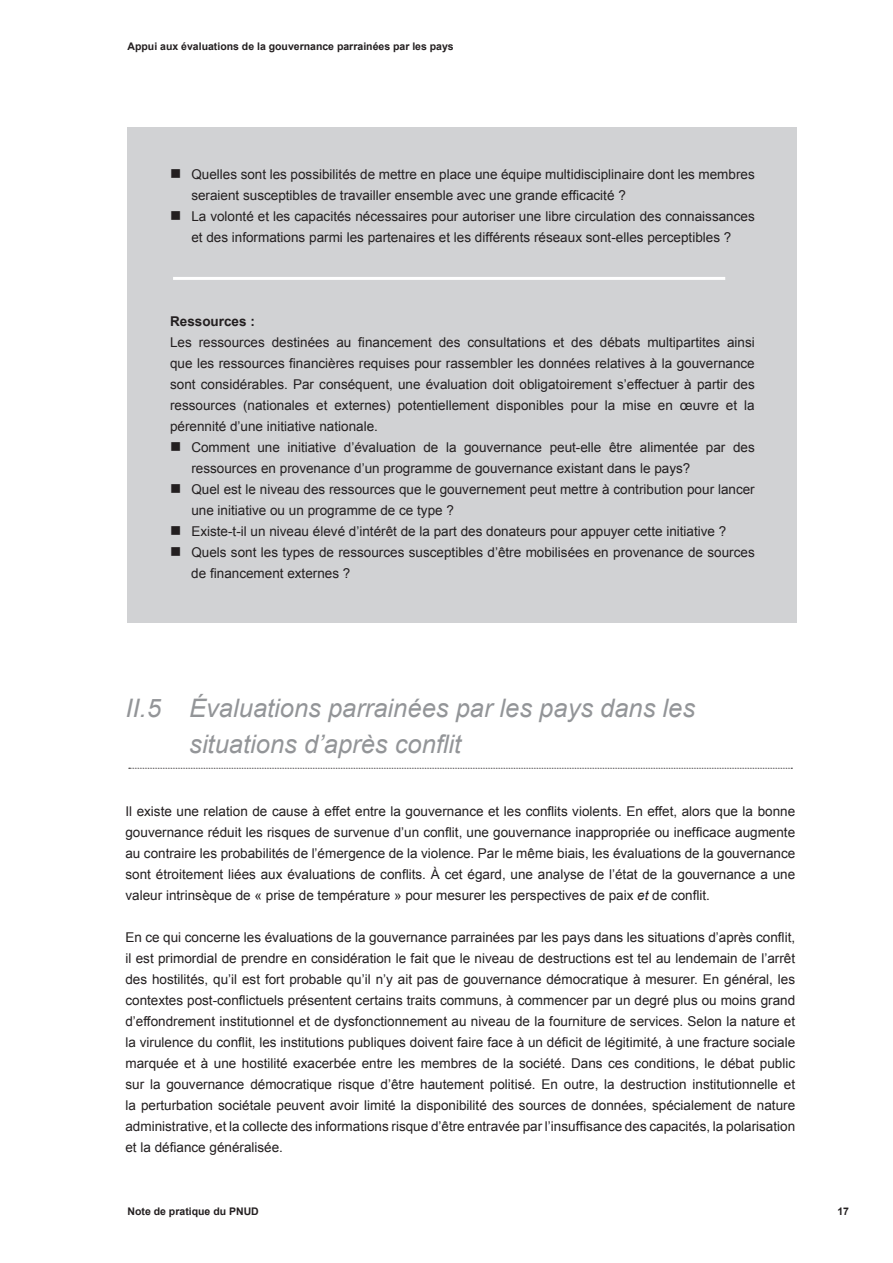
<style>
.page{position:relative;width:893px;height:1263px;background:#fff}
.page>*{position:absolute;margin:0;border:0;box-sizing:border-box;transform-origin:0 0}
.t1{font:italic 25.5px/36px "Arial";color:#939598}
.t2{font:13.5px/21px "Arial";color:#231f20}
.t3{font:700 13.5px "Arial";color:#231f20}
.t4{font:700 10.5px "Arial";color:#231f20}
.s1{font-style:italic}
</style>
<div class="page">
<div style="left:128px;top:128px;width:669px;height:495px;background:#d1d2d4"></div>
<hr style="left:173px;top:277px;width:552px;height:3px;background:#fff">
<svg style="left:129px;top:768px;width:663px;height:1px"></svg>
<p class="t4" style="left:128px;top:41px;width:328px">Appui aux évaluations de la gouvernance parrainées par les pays</p>
<p class="t2" style="left:191px;top:164px;width:565px;text-indent:-21px">■ Quelles sont les possibilités de mettre en place une équipe multidisciplinaire dont les membres seraient susceptibles de travailler ensemble avec une grande efficacité ?</p>
<p class="t2" style="left:170px;top:206px;width:586px;text-align:center">■ La volonté et les capacités nécessaires pour autoriser une libre circulation des connaissances et des informations parmi les partenaires et les différents réseaux sont-elles perceptibles ?</p>
<p class="t3" style="left:170px;top:314px;width:86px">Ressources :</p>
<p class="t2" style="left:170px;top:332px;width:586px;text-align:justify">Les ressources destinées au financement des consultations et des débats multipartites ainsi que les ressources financières requises pour rassembler les données relatives à la gouvernance sont considérables. Par conséquent, une évaluation doit obligatoirement s’effectuer à partir des ressources (nationales et externes) potentiellement disponibles pour la mise en œuvre et la pérennité d’une initiative nationale.</p>
<p class="t2" style="left:191px;top:437px;width:565px;text-indent:-21px">■ Comment une initiative d’évaluation de la gouvernance peut-elle être alimentée par des ressources en provenance d’un programme de gouvernance existant dans le pays?</p>
<p class="t2" style="left:191px;top:479px;width:565px;text-indent:-21px">■ Quel est le niveau des ressources que le gouvernement peut mettre à contribution pour lancer une initiative ou un programme de ce type ?</p>
<p class="t2" style="left:170px;top:521px;width:558px">■ Existe-t-il un niveau élevé d’intérêt de la part des donateurs pour appuyer cette initiative ?</p>
<p class="t2" style="left:191px;top:542px;width:565px;text-indent:-21px">■ Quels sont les types de ressources susceptibles d’être mobilisées en provenance de sources de financement externes ?</p>
<h1 class="t1" style="left:189px;top:690px;width:507px;text-indent:-64px">II.5 Évaluations parrainées par les pays dans les situations d’après conflit</h1>
<p class="t2" style="left:125px;top:801px;width:671px;text-align:justify">Il existe une relation de cause à effet entre la gouvernance et les conflits violents. En effet, alors que la bonne gouvernance réduit les risques de survenue d’un conflit, une gouvernance inappropriée ou inefficace augmente au contraire les probabilités de l’émergence de la violence. Par le même biais, les évaluations de la gouvernance sont étroitement liées aux évaluations de conflits. À cet égard, une analyse de l’état de la gouvernance a une valeur intrinsèque de « prise de température » pour mesurer les perspectives de paix <span class="s1">et</span> de conflit.</p>
<p class="t2" style="left:125px;top:927px;width:671px;text-align:justify">En ce qui concerne les évaluations de la gouvernance parrainées par les pays dans les situations d’après conflit, il est primordial de prendre en considération le fait que le niveau de destructions est tel au lendemain de l’arrêt des hostilités, qu’il est fort probable qu’il n’y ait pas de gouvernance démocratique à mesurer. En général, les contextes post-conflictuels présentent certains traits communs, à commencer par un degré plus ou moins grand d’effondrement institutionnel et de dysfonctionnement au niveau de la fourniture de services. Selon la nature et la virulence du conflit, les institutions publiques doivent faire face à un déficit de légitimité, à une fracture sociale marquée et à une hostilité exacerbée entre les membres de la société. Dans ces conditions, le débat public sur la gouvernance démocratique risque d’être hautement politisé. En outre, la destruction institutionnelle et la perturbation sociétale peuvent avoir limité la disponibilité des sources de données, spécialement de nature administrative, et la collecte des informations risque d’être entravée par l’insuffisance des capacités, la polarisation et la défiance généralisée.</p>
<p class="t4" style="left:128px;top:1205px;width:133px">Note de pratique du PNUD</p>
<p class="t4" style="left:837px;top:1205px;width:13px">17</p>
</div>
